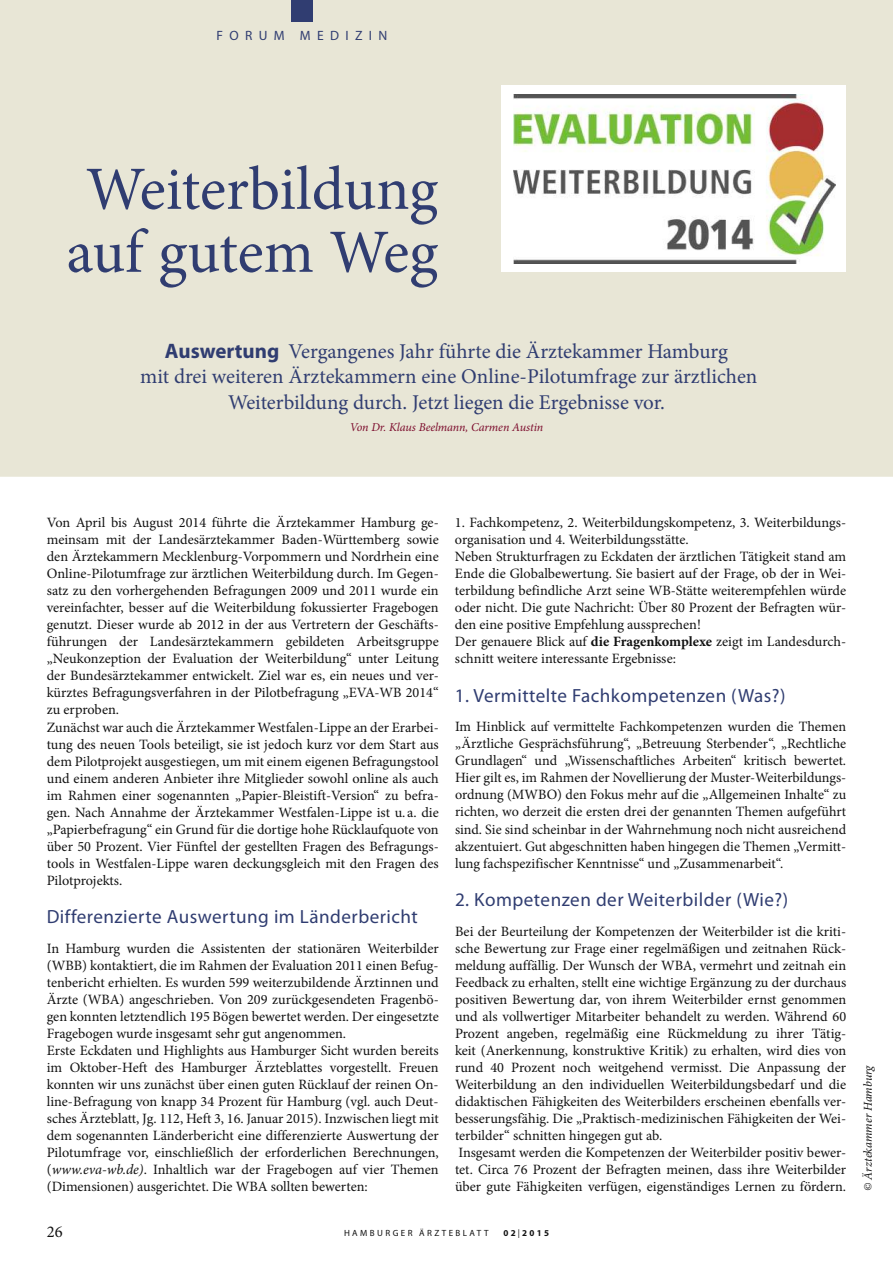
<style>
.page{position:relative;width:893px;height:1263px;background:#fff}
.page>*{position:absolute;margin:0;border:0;box-sizing:border-box;transform-origin:0 0}
.t1{font:61.5px/63px "Minion Pro";letter-spacing:-.005em;color:#303d71;text-align:center}
.t2{font:21px/25.5px "Minion Pro";color:#303d71;text-align:center}
.t3{font:19.2px "Myriad Pro Regular OV LUWJFA";letter-spacing:.025em;color:#303d71}
.t4{font:16.5px "Minion Pro";color:#121212}
.t5{font:14.25px/17px "Minion Pro";color:#121212}
.t6{font:13.5px "Myriad Pro Regular OV LUWJFA";letter-spacing:.47em;color:#303d71}
.t7{font:italic 12px "Minion Pro";letter-spacing:-.01em;color:#7c0c2c}
.t8{font:italic 12px "Minion Pro";letter-spacing:-.005em;color:#121212}
.t9{font:9px "Myriad Pro Regular OV LUWJFA";letter-spacing:.27em;color:#121212}
.t10{font:9px "Myriad Pro Bold OV MUWJFA";letter-spacing:.25em;color:#121212}
.s1{font-family:"Myriad Pro Bold OV MUWJFA"}
.s2{font-style:italic}
.s3{font-weight:700}
.s4{font-family:"Myriad Pro Regular OV LUWJFA"}
</style>
<div class="page">
<div style="left:0;top:0;width:893px;height:477px;background:#e8e6d6"></div>
<div style="left:501px;top:85px;width:345px;height:186px;background:#fff"></div>
<img style="left:513px;top:94px;width:323px;height:169px">
<div style="left:291px;top:0;width:22px;height:21px;background:#303d71"></div>
<p class="t6" style="left:217px;top:27px;width:172px">FORUM MEDIZIN</p>
<h1 class="t1" style="left:66px;top:156px;width:373px">Weiterbildung auf gutem Weg</h1>
<h2 class="t2" style="left:140px;top:338px;width:619px"><span class="s1">Auswertung</span> Vergangenes Jahr führte die Ärztekammer Hamburg<br>mit drei weiteren Ärztekammern eine Online-Pilotumfrage zur ärztlichen<br>Weiterbildung durch. Jetzt liegen die Ergebnisse vor.</h2>
<p class="t7" style="left:350px;top:422px;width:195px">Von Dr. Klaus Beelmann, Carmen Austin</p>
<p class="t5" style="left:47px;top:514px;width:393px">Von April bis August 2014 führte die Ärztekammer Hamburg ge&shy;meinsam mit der Landesärztekammer Baden-Württemberg sowie den Ärztekammern Mecklenburg-Vorpommern und Nordrhein eine Online-Pilotumfrage zur ärztlichen Weiterbildung durch. Im Gegen&shy;satz zu den vorhergehenden Befragungen 2009 und 2011 wurde ein vereinfachter, besser auf die Weiterbildung fokussierter Fragebogen genutzt. Dieser wurde ab 2012 in der aus Vertretern der Geschäfts&shy;führungen der Landesärztekammern gebildeten Arbeitsgruppe „Neukonzeption der Evaluation der Weiterbildung“ unter Leitung der Bundesärztekammer entwickelt. Ziel war es, ein neues und ver&shy;kürztes Befragungsverfahren in der Pilotbefragung „EVA-WB 2014“ zu erproben.<br>Zunächst war auch die Ärztekammer Westfalen-Lippe an der Erarbei&shy;tung des neuen Tools beteiligt, sie ist jedoch kurz vor dem Start aus dem Pilotprojekt ausgestiegen, um mit einem eigenen Befragungstool und einem anderen Anbieter ihre Mitglieder sowohl online als auch im Rahmen einer sogenannten „Papier-Bleistift-Version“ zu befra&shy;gen. Nach Annahme der Ärztekammer Westfalen-Lippe ist u. a. die „Papierbefragung“ ein Grund für die dortige hohe Rücklaufquote von über 50 Prozent. Vier Fünftel der gestellten Fragen des Befragungs&shy;tools in Westfalen-Lippe waren deckungsgleich mit den Fragen des Pilotprojekts.</p>
<h3 class="t3" style="left:47px;top:905px;width:373px">Differenzierte Auswertung im Länderbericht</h3>
<p class="t5" style="left:47px;top:939px;width:393px">In Hamburg wurden die Assistenten der stationären Weiterbilder (WBB) kontaktiert, die im Rahmen der Evaluation 2011 einen Befug&shy;tenbericht erhielten. Es wurden 599 weiterzubildende Ärztinnen und Ärzte (WBA) angeschrieben. Von 209 zurückgesendeten Fragenbö&shy;gen konnten letztendlich 195 Bögen bewertet werden. Der eingesetzte Fragebogen wurde insgesamt sehr gut angenommen.<br>Erste Eckdaten und Highlights aus Hamburger Sicht wurden bereits im Oktober-Heft des Hamburger Ärzteblattes vorgestellt. Freuen konnten wir uns zunächst über einen guten Rücklauf der reinen On&shy;line-Befragung von knapp 34 Prozent für Hamburg (vgl. auch Deut&shy;sches Ärzteblatt, Jg. 112, Heft 3, 16. Januar 2015). Inzwischen liegt mit dem sogenannten Länderbericht eine differenzierte Auswertung der Pilotumfrage vor, einschließlich der erforderlichen Berechnungen, (<span class="s2">www.eva-wb.de)</span>. Inhaltlich war der Fragebogen auf vier Themen (Dimensionen) ausgerichtet. Die WBA sollten bewerten:</p>
<p class="t5" style="left:455px;top:514px;width:393px">1. Fachkompetenz, 2. Weiterbildungskompetenz, 3. Weiterbildungs&shy;organisation und 4. Weiterbildungsstätte.<br>Neben Strukturfragen zu Eckdaten der ärztlichen Tätigkeit stand am Ende die Globalbewertung. Sie basiert auf der Frage, ob der in Wei&shy;terbildung befindliche Arzt seine WB-Stätte weiterempfehlen würde oder nicht. Die gute Nachricht: Über 80 Prozent der Befragten wür&shy;den eine positive Empfehlung aussprechen!<br>Der genauere Blick auf <span class="s3">die Fragenkomplexe</span> zeigt im Landesdurch&shy;schnitt weitere interessante Ergebnisse:</p>
<h3 class="t3" style="left:455px;top:684px;width:332px">1. Vermittelte Fachkompetenzen (Was?)</h3>
<p class="t5" style="left:455px;top:718px;width:393px;text-align:justify">Im Hinblick auf vermittelte Fachkompetenzen wurden die Themen „Ärztliche Gesprächsführung“, „Betreuung Sterbender“, „Rechtliche Grundlagen“ und „Wissenschaftliches Arbeiten“ kritisch bewertet.<br>Hier gilt es, im Rahmen der Novellierung der Muster-Weiterbildungs&shy;ordnung (MWBO) den Fokus mehr auf die „Allgemeinen Inhalte“ zu richten, wo derzeit die ersten drei der genannten Themen aufgeführt sind. Sie sind scheinbar in der Wahrnehmung noch nicht ausreichend akzentuiert. Gut abgeschnitten haben hingegen die Themen „Vermitt&shy;lung fachspezifischer Kenntnisse“ und „Zusammenarbeit“.</p>
<h3 class="t3" style="left:455px;top:888px;width:335px">2. Kompetenzen der Weiterbilder (Wie?)</h3>
<p class="t5" style="left:455px;top:922px;width:393px">Bei der Beurteilung der Kompetenzen der Weiterbilder ist die kriti&shy;sche Bewertung zur Frage einer regelmäßigen und zeitnahen Rück&shy;meldung auffällig. Der Wunsch der WBA, vermehrt und zeitnah ein Feedback zu erhalten, stellt eine wichtige Ergänzung zu der durchaus positiven Bewertung dar, von ihrem Weiterbilder ernst genommen und als vollwertiger Mitarbeiter behandelt zu werden. Während 60<br>Prozent angeben, regelmäßig eine Rückmeldung zu ihrer Tätig&shy;keit (Anerkennung, konstruktive Kritik) zu erhalten, wird dies von rund 40 Prozent noch weitgehend vermisst. Die Anpassung der Weiterbildung an den individuellen Weiterbildungsbedarf und die didaktischen Fähigkeiten des Weiterbilders erscheinen ebenfalls ver&shy;besserungsfähig. Die „Praktisch-medizinischen Fähigkeiten der Wei&shy;terbilder“ schnitten hingegen gut ab.<br>Insgesamt werden die Kompetenzen der Weiterbilder positiv bewer&shy;tet. Circa 76 Prozent der Befragten meinen, dass ihre Weiterbilder über gute Fähigkeiten verfügen, eigenständiges Lernen zu fördern.</p>
<p class="t4" style="left:47px;top:1221px;width:17px">26</p>
<p class="t9" style="left:344px;top:1227px;width:146px">HAMBURGER ÄRZTEBLATT</p>
<p class="t10" style="left:503px;top:1227px;width:47px">02<span class="s4">|</span>2015</p>
<p class="t8" style="left:863px;top:1191px;width:128px;rotate:-90deg">© Ärztekammer Hamburg</p>
</div>
